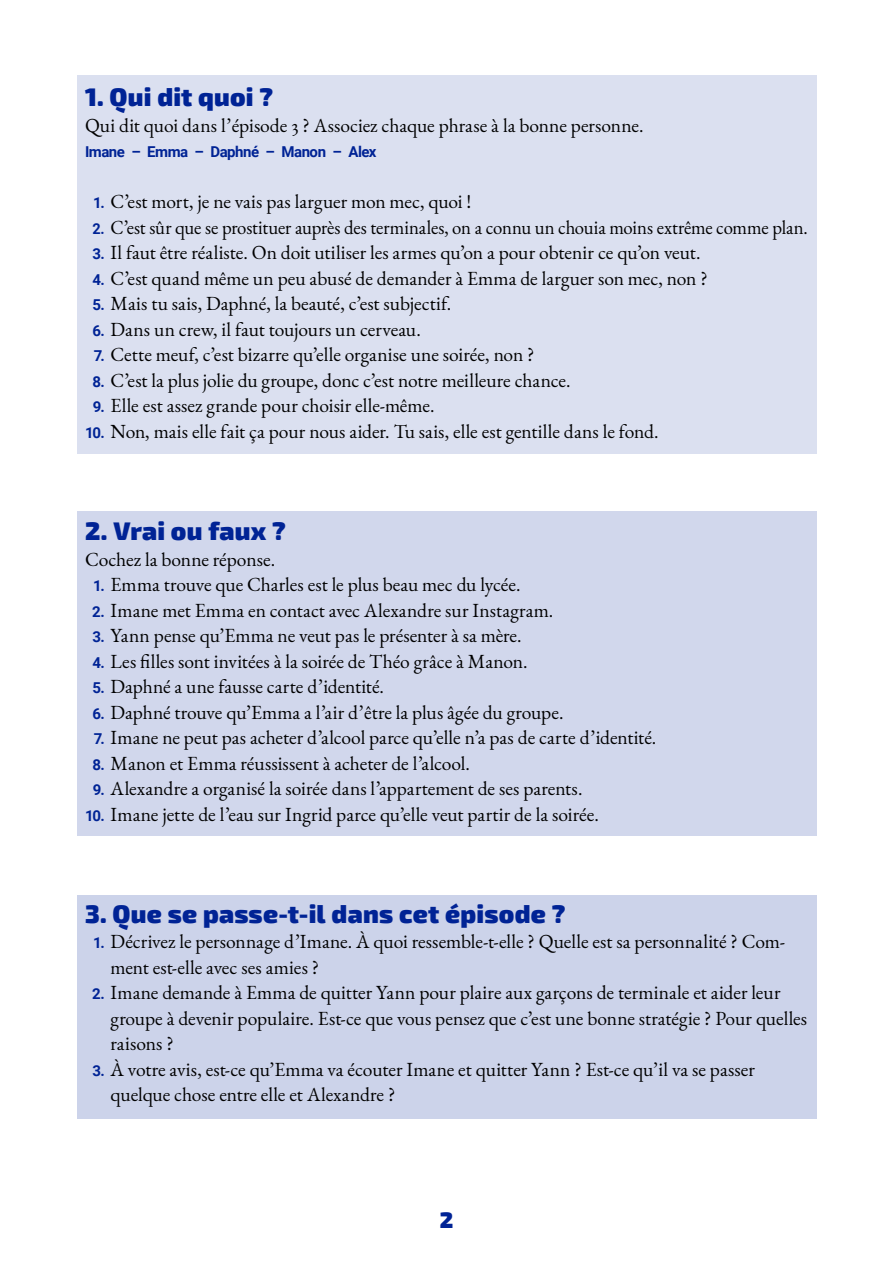
<style>
.page{position:relative;width:893px;height:1263px;background:#fff}
.page>*{position:absolute;margin:0;border:0;box-sizing:border-box;transform-origin:0 0}
.t1{font:900 25.5px "Exo 2";letter-spacing:.01em;color:#002395}
.t2{font:900 22.5px "Exo 2";color:#002395}
.t3{font:19.5px/25.5px "EB Garamond";color:#000}
.t4{font:19.5px "EB Garamond";color:#000;scale:.96 1}
.t5{font:700 15px "Roboto";letter-spacing:-.035em;color:#002395}
.s1{font-family:"Roboto";font-weight:700;font-size:15px;color:#002395}
</style>
<div class="page">
<div style="left:77px;top:895px;width:739px;height:223px;background:#ccd3ea"></div>
<div style="left:77px;top:76px;width:739px;height:378px;background:#dbe0f0"></div>
<div style="left:77px;top:511px;width:739px;height:324px;background:#d1d7ec"></div>
<h1 class="t1" style="left:85px;top:82px;width:190px">1. Qui dit quoi ?</h1>
<p class="t3" style="left:85px;top:113px;width:560px">Qui dit quoi dans l’épisode 3 ? Associez chaque phrase à la bonne personne.</p>
<p class="t5" style="left:85px;top:141px;width:293px">Imane – Emma – Daphné – Manon – Alex</p>
<p class="t3" style="left:93px;top:189px;width:380px"><span class="s1">1.</span> C’est mort, je ne vais pas larguer mon mec, quoi !</p>
<p class="t4" style="left:93px;top:215px;width:747px"><span class="s1">2.</span> C’est sûr que se prostituer auprès des terminales, on a connu un chouia moins extrême comme plan.</p>
<p class="t3" style="left:92px;top:240px;width:609px"><span class="s1">3.</span> Il faut être réaliste. On doit utiliser les armes qu’on a pour obtenir ce qu’on veut.</p>
<p class="t3" style="left:92px;top:266px;width:617px"><span class="s1">4.</span> C’est quand même un peu abusé de demander à Emma de larguer son mec, non ?</p>
<p class="t3" style="left:92px;top:291px;width:360px"><span class="s1">5.</span> Mais tu sais, Daphné, la beauté, c’est subjectif.</p>
<p class="t3" style="left:92px;top:317px;width:330px"><span class="s1">6.</span> Dans un crew, il faut toujours un cerveau.</p>
<p class="t3" style="left:94px;top:342px;width:442px"><span class="s1">7.</span> Cette meuf, c’est bizarre qu’elle organise une soirée, non ?</p>
<p class="t3" style="left:92px;top:368px;width:480px"><span class="s1">8.</span> C’est la plus jolie du groupe, donc c’est notre meilleure chance.</p>
<p class="t3" style="left:93px;top:393px;width:343px"><span class="s1">9.</span> Elle est assez grande pour choisir elle-même.</p>
<p class="t3" style="left:85px;top:419px;width:575px"><span class="s1">10.</span> Non, mais elle fait ça pour nous aider. Tu sais, elle est gentille dans le fond.</p>
<h1 class="t1" style="left:85px;top:515px;width:202px">2. Vrai ou faux ?</h1>
<p class="t3" style="left:85px;top:546px;width:192px">Cochez la bonne réponse.</p>
<p class="t3" style="left:93px;top:572px;width:429px"><span class="s1">1.</span> Emma trouve que Charles est le plus beau mec du lycée.</p>
<p class="t3" style="left:92px;top:597px;width:463px"><span class="s1">2.</span> Imane met Emma en contact avec Alexandre sur Instagram.</p>
<p class="t3" style="left:92px;top:623px;width:431px"><span class="s1">3.</span> Yann pense qu’Emma ne veut pas le présenter à sa mère.</p>
<p class="t3" style="left:92px;top:648px;width:437px"><span class="s1">4.</span> Les filles sont invitées à la soirée de Théo grâce à Manon.</p>
<p class="t3" style="left:92px;top:674px;width:293px"><span class="s1">5.</span> Daphné a une fausse carte d’identité.</p>
<p class="t3" style="left:92px;top:699px;width:473px"><span class="s1">6.</span> Daphné trouve qu’Emma a l’air d’être la plus âgée du groupe.</p>
<p class="t3" style="left:94px;top:725px;width:564px"><span class="s1">7.</span> Imane ne peut pas acheter d’alcool parce qu’elle n’a pas de carte d’identité.</p>
<p class="t3" style="left:92px;top:750px;width:379px"><span class="s1">8.</span> Manon et Emma réussissent à acheter de l’alcool.</p>
<p class="t3" style="left:93px;top:776px;width:491px"><span class="s1">9.</span> Alexandre a organisé la soirée dans l’appartement de ses parents.</p>
<p class="t3" style="left:85px;top:801px;width:515px"><span class="s1">10.</span> Imane jette de l’eau sur Ingrid parce qu’elle veut partir de la soirée.</p>
<h1 class="t1" style="left:85px;top:898px;width:482px">3. Que se passe-t-il dans cet épisode ?</h1>
<p class="t3" style="left:111px;top:929px;width:676px;text-indent:-17px"><span class="s1">1.</span> Décrivez le personnage d’Imane. À quoi ressemble-t-elle ? Quelle est sa personnalité ? Com&shy;ment est-elle avec ses amies ?</p>
<p class="t3" style="left:111px;top:980px;width:698px;text-indent:-18px"><span class="s1">2.</span> Imane demande à Emma de quitter Yann pour plaire aux garçons de terminale et aider leur groupe à devenir populaire. Est-ce que vous pensez que c’est une bonne stratégie ? Pour quelles raisons ?</p>
<p class="t3" style="left:111px;top:1057px;width:646px;text-indent:-18px"><span class="s1">3.</span> À votre avis, est-ce qu’Emma va écouter Imane et quitter Yann ? Est-ce qu’il va se passer quelque chose entre elle et Alexandre ?</p>
<p class="t2" style="left:440px;top:1206px;width:15px">2</p>
</div>
